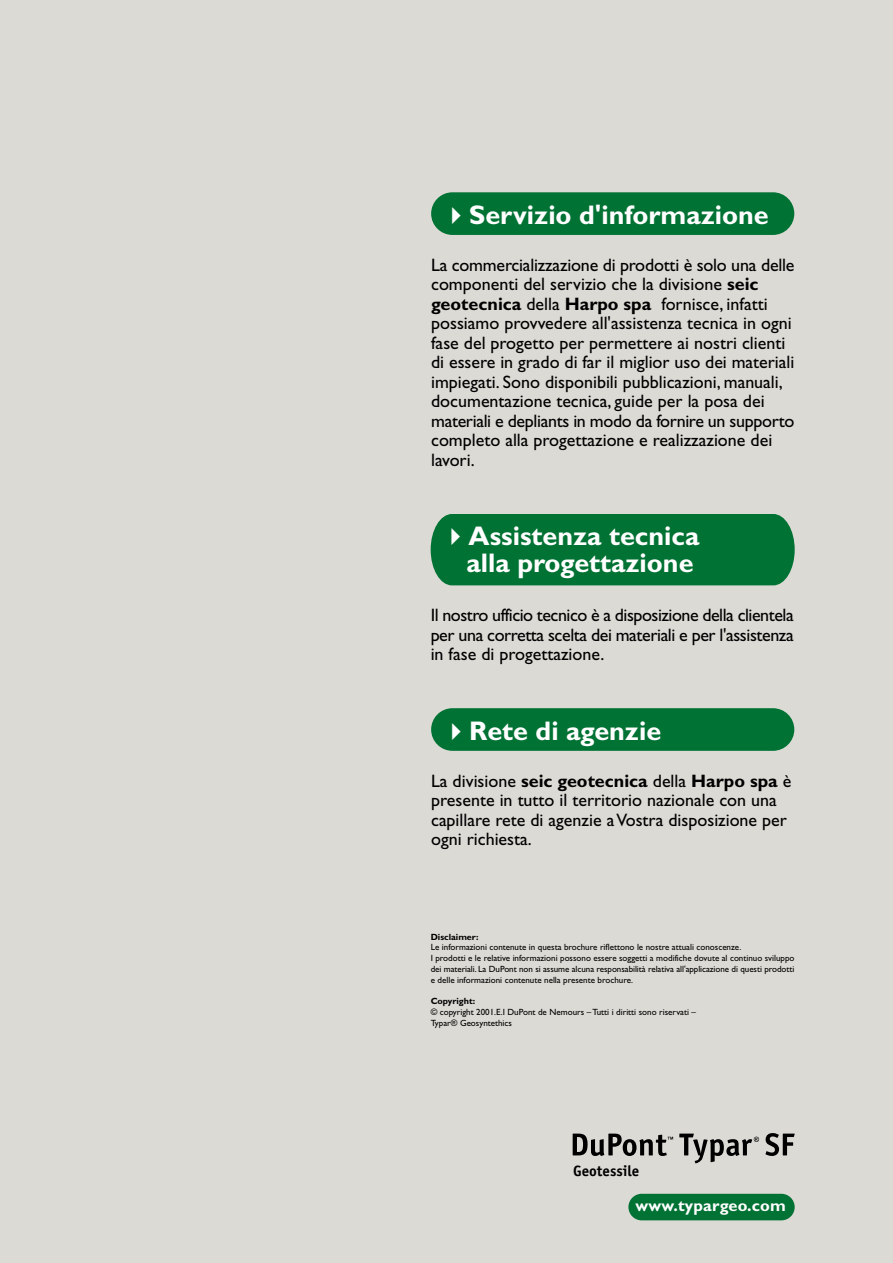
<style>
.page{position:relative;width:893px;height:1263px;background:#dcdad5}
.page>*{position:absolute;margin:0;border:0;box-sizing:border-box;transform-origin:0 0}
.t1{font:700 27px/27px "Gill Sans";color:#fff}
.t2{font:18px/19.5px "Gill Sans";color:#000}
.t3{font:700 16.35px "Gill Sans";letter-spacing:.01em;color:#fff}
.t4{font:700 15px "Officina Sans";color:#000}
.t5{font:9px/10.8px "Gill Sans";color:#000}
.t6{font:700 9px "Gill Sans";color:#000}
.s1{font-weight:700}
</style>
<div class="page">
<div style="left:628px;top:1194px;width:167px;height:26px;background:#007233;border-radius:13px"></div>
<svg style="left:573px;top:1133px;width:100px;height:23px"></svg>
<svg style="left:679px;top:1133px;width:80px;height:31px"></svg>
<svg style="left:765px;top:1133px;width:30px;height:23px"></svg>
<div style="left:431px;top:708px;width:363px;height:43px;background:#007233;border-radius:21px"></div>
<div style="left:431px;top:192px;width:363px;height:43px;background:#007233;border-radius:21px"></div>
<div style="left:431px;top:514px;width:364px;height:71px;background:#007233"></div>
<h1 class="t1" style="left:469px;top:201px;width:301px">Servizio d'informazione</h1>
<p class="t2" style="left:431px;top:255px;width:365px">La commercializzazione di prodotti è solo una delle componenti del servizio che la divisione <span class="s1">seic geotecnica</span> della <span class="s1">Harpo spa</span> fornisce, infatti possiamo provvedere all'assistenza tecnica in ogni fase del progetto per permettere ai nostri clienti di essere in grado di far il miglior uso dei materiali impiegati. Sono disponibili pubblicazioni, manuali, documentazione tecnica, guide per la posa dei materiali e depliants in modo da fornire un supporto completo alla progettazione e realizzazione dei lavori.</p>
<h1 class="t1" style="left:466px;top:522px;width:234px">Assistenza tecnica alla progettazione</h1>
<p class="t2" style="left:431px;top:605px;width:365px;text-align:justify">Il nostro ufficio tecnico è a disposizione della clientela per una corretta scelta dei materiali e per l'assistenza in fase di progettazione.</p>
<h1 class="t1" style="left:469px;top:717px;width:194px">Rete di agenzie</h1>
<p class="t2" style="left:431px;top:771px;width:362px">La divisione <span class="s1">seic geotecnica</span> della <span class="s1">Harpo spa</span> è presente in tutto il territorio nazionale con una capillare rete di agenzie a Vostra disposizione per ogni richiesta.</p>
<p class="t6" style="left:431px;top:931px;width:50px">Disclaimer:</p>
<p class="t5" style="left:431px;top:942px;width:365px">Le informazioni contenute in questa brochure riflettono le nostre attuali conoscenze.<br>I prodotti e le relative informazioni possono essere soggetti a modifiche dovute al continuo sviluppo dei materiali. La DuPont non si assume alcuna responsabilità relativa all'applicazione di questi prodotti e delle informazioni contenute nella presente brochure.</p>
<p class="t6" style="left:431px;top:996px;width:46px">Copyright:</p>
<p class="t5" style="left:431px;top:1007px;width:267px">© copyright 2001.E.I DuPont de Nemours – Tutti i diritti sono riservati –<br>Typar® Geosyntethics</p>
<p class="t4" style="left:573px;top:1162px;width:68px">Geotessile</p>
<p class="t3" style="left:636px;top:1196px;width:152px">www.typargeo.com</p>
</div>
